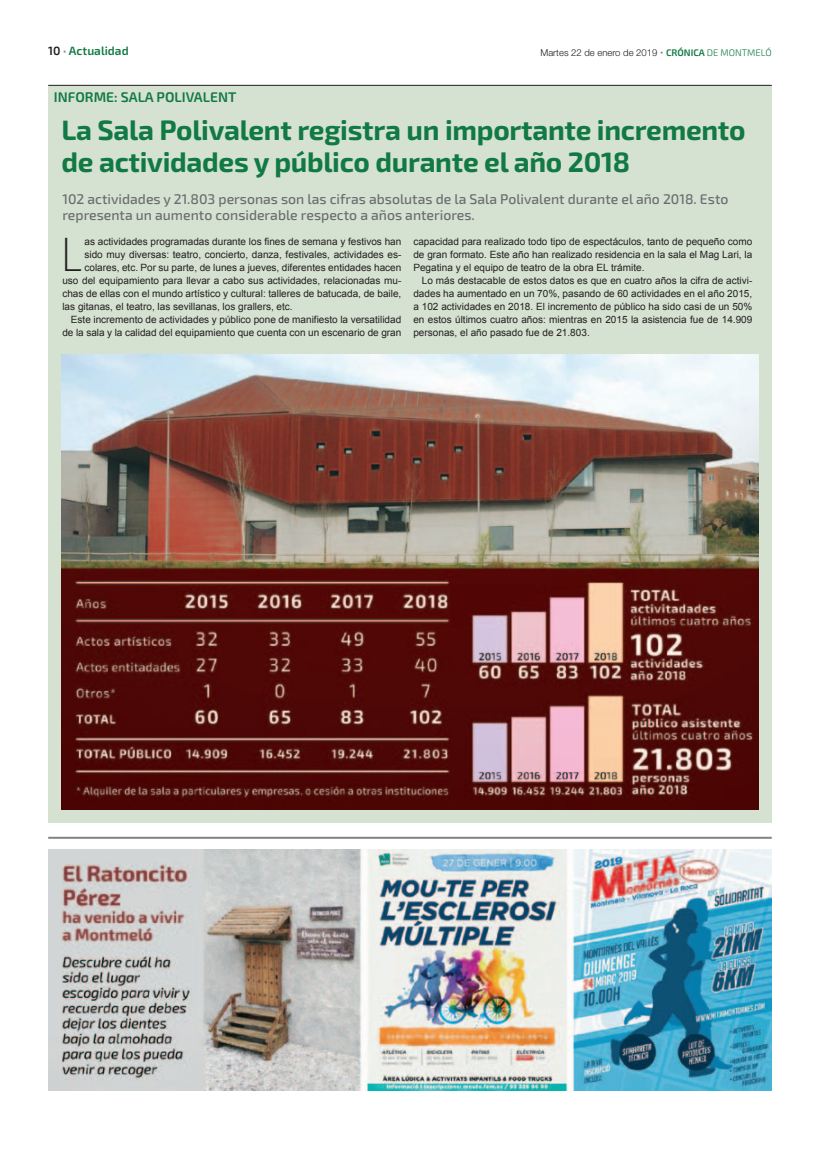
<style>
.page{position:relative;width:820px;height:1163px;background:#fff}
.page>*{position:absolute;margin:0;border:0;box-sizing:border-box;transform-origin:0 0}
.t1{font:100 condensed 46.4px "Helvetica Neue";color:#231f20}
.t2{font:700 28px/32px "Exo 2";letter-spacing:-.01em;color:#117943}
.t3{font:500 14px/16px "Exo 2";color:#6a6c6f}
.t4{font:600 14px "Exo 2";color:#117943}
.t5{font:600 12px "Exo 2";color:#117943}
.t6{font:10px/13px "Arial";color:#231f20;text-align:justify}
.t7{font:300 9.5px "Helvetica Neue";color:#231f20}
.s1{color:#231f20}
.s2{font-weight:700;font-size:13px;color:#8d8b8e}
.s3{font-family:"Exo 2";font-weight:700;font-size:13px;color:#8d8b8e}
.s4{font-family:"Exo 2";font-weight:600;color:#117943}
.s5{font-family:"Exo 2";color:#117943}
</style>
<div class="page">
<hr style="left:48px;top:836px;width:723px;height:2px;background:#808285">
<img style="left:48px;top:849px;width:723px;height:240px">
<div style="left:48px;top:85px;width:723px;height:738px;background:#d5e1d1"></div>
<hr style="left:48px;top:85px;width:723px;height:1px;background:#231f20">
<img style="left:61px;top:355px;width:697px;height:454px">
<p class="t5" style="left:48px;top:43px;width:82px"><span class="s1">10</span> <span class="s2">·</span> Actualidad</p>
<p class="t7" style="left:540px;top:46px;width:233px">Martes 22 de enero de 2019 <span class="s3">·</span> <span class="s4">CRÓNICA</span> <span class="s5">DE MONTMELÓ</span></p>
<h3 class="t4" style="left:54px;top:89px;width:184px">INFORME: SALA POLIVALENT</h3>
<h2 class="t2" style="left:61px;top:115px;width:685px">La Sala Polivalent registra un importante incremento de actividades y público durante el año 2018</h2>
<h3 class="t3" style="left:62px;top:191px;width:667px">102 actividades y 21.803 personas son las cifras absolutas de la Sala Polivalent durante el año 2018. Esto representa un aumento considerable respecto a años anteriores.</h3>
<h1 class="t1" style="left:62px;top:229px;width:21px">L</h1>
<p class="t6" style="left:84px;top:235px;width:318px">as actividades programadas durante los fines de semana y festivos han</p>
<p class="t6" style="left:84px;top:248px;width:318px">sido muy diversas: teatro, concierto, danza, festivales, actividades es-</p>
<p class="t6" style="left:84px;top:261px;width:318px">colares, etc. Por su parte, de lunes a jueves, diferentes entidades hacen</p>
<p class="t6" style="left:62px;top:274px;width:339px">uso del equipamiento para llevar a cabo sus actividades, relacionadas mu-</p>
<p class="t6" style="left:62px;top:287px;width:340px">chas de ellas con el mundo artístico y cultural: talleres de batucada, de baile,</p>
<p class="t6" style="left:62px;top:300px;width:232px">las gitanas, el teatro, las sevillanas, los grallers, etc.</p>
<p class="t6" style="left:71px;top:313px;width:332px">Este incremento de actividades y público pone de manifiesto la versatilidad</p>
<p class="t6" style="left:62px;top:326px;width:340px">de la sala y la calidad del equipamiento que cuenta con un escenario de gran</p>
<p class="t6" style="left:413px;top:235px;width:340px">capacidad para realizado todo tipo de espectáculos, tanto de pequeño como de gran formato. Este año han realizado residencia en la sala el Mag Lari, la Pegatina y el equipo de teatro de la obra EL trámite.</p>
<p class="t6" style="left:413px;top:274px;width:340px;text-indent:8px">Lo más destacable de estos datos es que en cuatro años la cifra de activi&shy;dades ha aumentado en un 70%, pasando de 60 actividades en el año 2015, a 102 actividades en 2018. El incremento de público ha sido casi de un 50% en estos últimos cuatro años: mientras en 2015 la asistencia fue de 14.909 personas, el año pasado fue de 21.803.</p>
</div>
